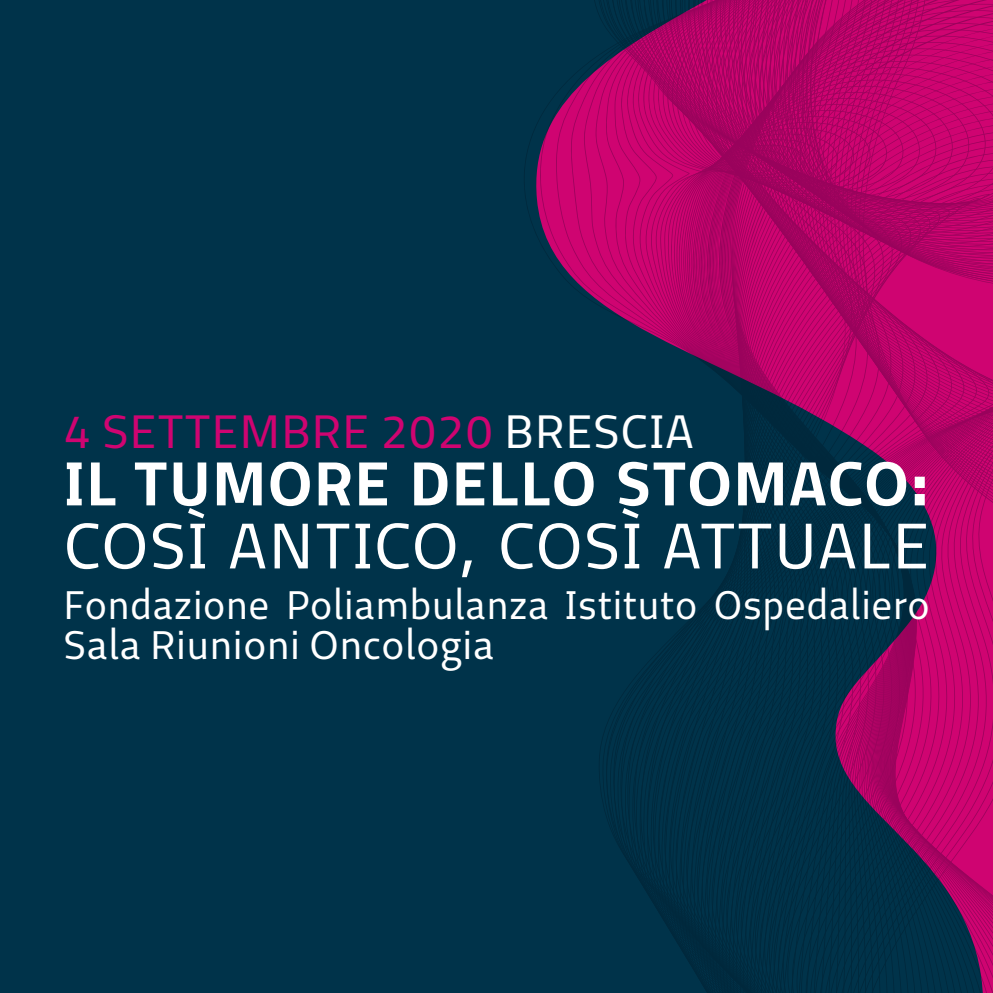
<style>
.page{position:relative;width:993px;height:993px;background:#fff}
.page>*{position:absolute;margin:0;border:0;box-sizing:border-box;transform-origin:0 0}
.t1{font:64.75px "Test Me Sans 02";color:#fff}
.t2{font:700 63px "Test Me Sans 02";color:#fff}
.t3{font:47.25px "Test Me Sans 02";color:#cf0471}
.t4{font:40.25px/40.2px "Test Me Sans 02";color:#fff}
.s1{color:#fff}
</style>
<div class="page">
<div style="left:0;top:0;width:992px;height:992px;background:#00334a"></div>
<svg style="left:524px;top:0;width:468px;height:992px"></svg>
<p class="t3" style="left:63px;top:396px;width:632px">4 SETTEMBRE 2020 <span class="s1">BRESCIA</span></p>
<h2 class="t2" style="left:63px;top:435px;width:868px">IL TUMORE DELLO STOMACO:</h2>
<h1 class="t1" style="left:63px;top:498px;width:868px">COSÌ ANTICO, COSÌ ATTUALE</h1>
<p class="t4" style="left:63px;top:582px;width:868px">Fondazione Poliambulanza Istituto Ospedaliero<br>Sala Riunioni Oncologia</p>
</div>
